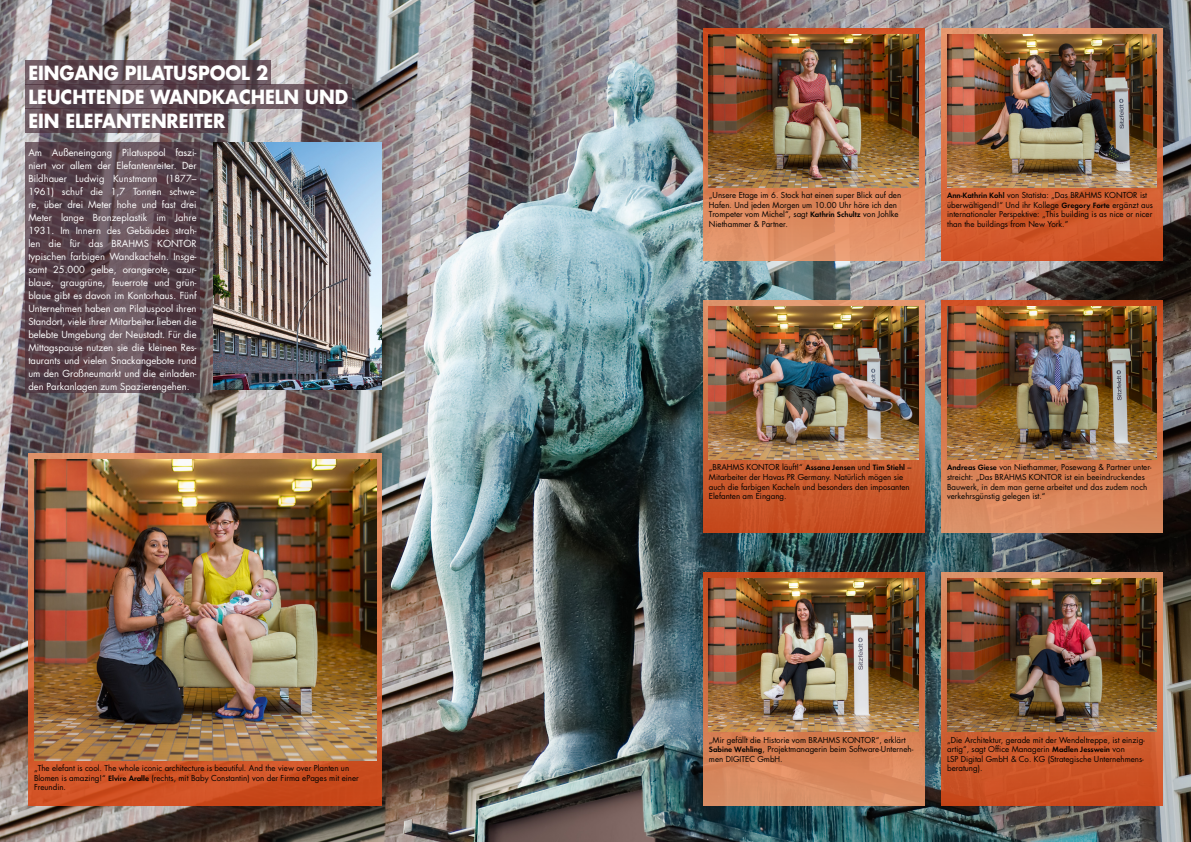
<style>
.page{position:relative;width:1191px;height:842px;background:#fff}
.page>*{position:absolute;margin:0;border:0;box-sizing:border-box;transform-origin:0 0}
.t1{font:700 19px/24px "Futura";letter-spacing:-.005em;color:#fff;scale:.94 1}
.t2{font:9.5px/13px "Futura";color:#fff;text-align:justify}
.t3{font:8px/9.6px "Futura";color:#000}
.s1{font-weight:600}
</style>
<div class="page">
<img style="left:0;top:0;width:1191px;height:842px">
<svg style="left:25px;top:143px;width:175px;height:250px;background:#5b454e"></svg>
<svg style="left:703px;top:573px;width:221px;height:232px;background:#d67f54"></svg>
<img style="left:709px;top:578px;width:209px;height:153px">
<div style="left:703px;top:28px;width:221px;height:233px;background:linear-gradient(to bottom,#cc4b1d,#e49a6f)"></div>
<img style="left:709px;top:34px;width:209px;height:153px">
<div style="left:703px;top:300px;width:221px;height:233px;background:linear-gradient(to bottom,#e1976d,#c4491c)"></div>
<img style="left:709px;top:306px;width:209px;height:153px">
<div style="left:941px;top:573px;width:221px;height:232px;background:linear-gradient(to bottom,#df9569,#ca4c1e)"></div>
<img style="left:947px;top:578px;width:210px;height:153px">
<div style="left:941px;top:28px;width:221px;height:233px;background:linear-gradient(to bottom,#e09368,#ce4e20)"></div>
<img style="left:947px;top:34px;width:210px;height:153px">
<div style="left:941px;top:300px;width:221px;height:233px;background:linear-gradient(to bottom,#cf4e20,#dc9167)"></div>
<img style="left:947px;top:306px;width:210px;height:153px">
<img style="left:214px;top:143px;width:168px;height:247px">
<svg style="left:28px;top:454px;width:354px;height:351px;background:#cf5c2f"></svg>
<img style="left:34px;top:459px;width:342px;height:301px">
<svg style="left:25px;top:85px;width:326px;height:24px;background:#5e4a53"></svg>
<svg style="left:25px;top:61px;width:246px;height:24px;background:#5e4952"></svg>
<svg style="left:25px;top:109px;width:203px;height:24px;background:#5d4851"></svg>
<h1 class="t1" style="left:28px;top:60px;width:342px">EINGANG PILATUSPOOL 2<br>LEUCHTENDE WANDKACHELN UND<br>EIN ELEFANTENREITER</h1>
<p class="t2" style="left:28px;top:145px;width:170px">Am Außeneingang Pilatuspool faszi&shy;niert vor allem der Elefantenreiter. Der Bildhauer Ludwig Kunstmann (1877– 1961) schuf die 1,7 Tonnen schwe&shy;re, über drei Meter hohe und fast drei Meter lange Bronzeplastik im Jahre 1931. Im Innern des Gebäudes strah&shy;len die für das BRAHMS KONTOR typischen farbigen Wandkacheln. Insge&shy;samt 25.000 gelbe, orangerote, azur&shy;blaue, graugrüne, feuerrote und grün&shy;blaue gibt es davon im Kontorhaus. Fünf Unternehmen haben am Pilatuspool ihren Standort, viele ihrer Mitarbeiter lieben die belebte Umgebung der Neustadt. Für die Mittagspause nutzen sie die kleinen Res&shy;taurants und vielen Snackangebote rund um den Großneumarkt und die einladen&shy;den Parkanlagen zum Spazierengehen.</p>
<p class="t3" style="left:34px;top:763px;width:326px">„The elefant is cool. The whole iconic architecture is beautiful. And the view over Planten un<br>Blomen is amazing!“ <span class="s1">Elvire Aralle</span> (rechts, mit Baby Constantin) von der Firma ePages mit einer<br>Freundin.</p>
<p class="t3" style="left:709px;top:190px;width:194px">„Unsere Etage im 6. Stock hat einen super Blick auf den Hafen. Und jeden Morgen um 10.00 Uhr höre ich den Trompeter vom Michel“, sagt <span class="s1">Kathrin Schultz</span> von Johlke Niethammer &amp; Partner.</p>
<p class="t3" style="left:947px;top:190px;width:207px"><span class="s1">Ann-Kathrin Kohl</span> von Statista: „Das BRAHMS KONTOR ist überwältigend!“ Und ihr Kollege <span class="s1">Gregory Forte</span> ergänzt aus internationaler Perspektive: „This building is as nice or nicer than the buildings from New York.”</p>
<p class="t3" style="left:709px;top:462px;width:204px">„BRAHMS KONTOR läuft!“ <span class="s1">Assana Jensen</span> und <span class="s1">Tim Stiehl</span> – Mitarbeiter der Havas PR Germany. Natürlich mögen sie auch die farbigen Kacheln und besonders den imposanten Elefanten am Eingang.</p>
<p class="t3" style="left:947px;top:462px;width:206px"><span class="s1">Andreas Giese</span> von Niethammer, Posewang &amp; Partner unter&shy;streicht: „Das BRAHMS KONTOR ist ein beeindruckendes Bauwerk, in dem man gerne arbeitet und das zudem noch verkehrsgünstig gelegen ist.“</p>
<p class="t3" style="left:709px;top:735px;width:206px">„Mir gefällt die Historie vom BRAHMS KONTOR“, erklärt<br><span class="s1">Sabine Wehling</span>, Projektmanagerin beim Software-Unterneh&shy;men DIGITEC GmbH.</p>
<p class="t3" style="left:947px;top:735px;width:199px">„Die Architektur, gerade mit der Wendeltreppe, ist einzig&shy;artig“, sagt Office Managerin <span class="s1">Madlen Jesswein</span> von<br>LSP Digital GmbH &amp; Co. KG (Strategische Unternehmens&shy;beratung).</p>
</div>
